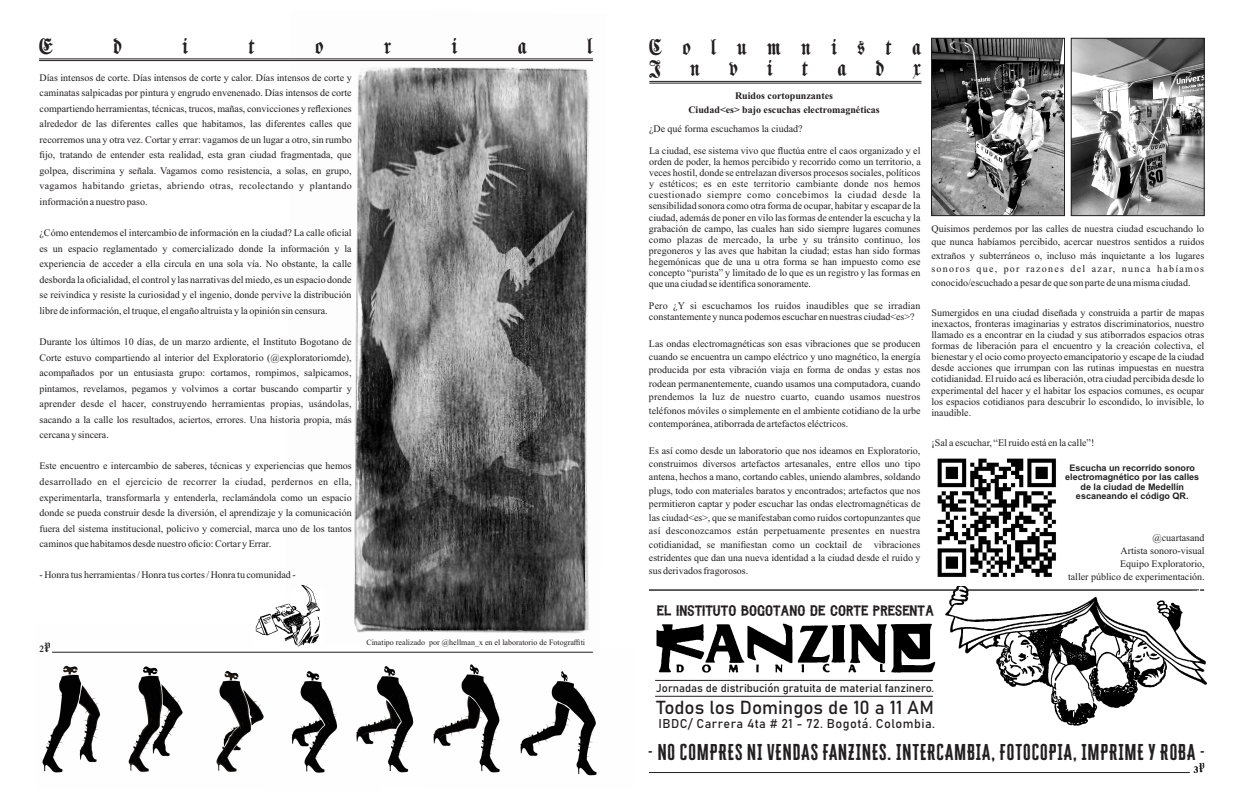
<style>
.page{position:relative;width:1242px;height:810px;background:#fff}
.page>*{position:absolute;margin:0;border:0;box-sizing:border-box;transform-origin:0 0}
.t1{font:24px/20.4px "Klaber Fraktur";letter-spacing:.86em;color:#231f20}
.t2{font:18.7px "Cheddar Gothic Sans";letter-spacing:.055em;color:#231f20}
.t3{font:18.7px "Bahnschrift";color:#231f20}
.t4{font:15.7px "Bikerfrom Hell";color:#231f20}
.t5{font:12.6px "Bahnschrift";letter-spacing:.035em;color:#231f20}
.t6{font:11.2px "Bahnschrift";color:#231f20}
.t7{font:10px/15.6px "Times New Roman";color:#231f20;text-align:justify}
.t8{font:10px/11.1px "Times New Roman";color:#222;text-align:justify}
.t9{font:700 10px/13.4px "Times New Roman";color:#231f20;text-align:center}
.t10{font:10px "Klaber Fraktur";color:#231f20}
.t11{font:700 9px/9.5px "Arial";color:#222;text-align:center}
.t12{font:8px "Times New Roman";color:#231f20}
.s1{color:#222}
.s2{color:#231f20}
</style>
<div class="page">
<img style="left:284px;top:58px;width:310px;height:575px">
<img style="left:945px;top:586px;width:262px;height:140px">
<img style="left:655px;top:623px;width:281px;height:57px">
<hr style="left:649px;top:589px;width:306px;height:2px;background:#231f20">
<hr style="left:968px;top:589px;width:236px;height:2px;background:#231f20">
<hr style="left:655px;top:696px;width:278px;height:1px;background:#231f20">
<hr style="left:655px;top:680px;width:278px;height:1px;background:#231f20">
<hr style="left:39px;top:59px;width:554px;height:1px;background:#231f20">
<hr style="left:39px;top:60px;width:554px;height:1px;background:#231f20">
<svg style="left:1199px;top:763px;width:5px;height:10px"></svg>
<hr style="left:649px;top:772px;width:541px;height:1px;background:#231f20">
<img style="left:42px;top:651px;width:72px;height:122px">
<img style="left:1073px;top:40px;width:130px;height:174px">
<img style="left:933px;top:40px;width:130px;height:174px">
<div style="left:931px;top:38px;width:134px;height:178px;border:1px solid #231f20"></div>
<div style="left:1071px;top:38px;width:134px;height:178px;border:1px solid #231f20"></div>
<img style="left:937px;top:458px;width:119px;height:119px">
<img style="left:114px;top:651px;width:76px;height:121px">
<img style="left:190px;top:651px;width:76px;height:121px">
<img style="left:266px;top:651px;width:82px;height:122px">
<img style="left:348px;top:651px;width:77px;height:122px">
<img style="left:425px;top:651px;width:91px;height:122px">
<img style="left:516px;top:651px;width:81px;height:125px">
<hr style="left:649px;top:81px;width:273px;height:1px;background:#231f20">
<hr style="left:649px;top:83px;width:273px;height:1px;background:#231f20">
<svg style="left:44px;top:642px;width:6px;height:10px"></svg>
<hr style="left:52px;top:652px;width:541px;height:1px;background:#231f20">
<img style="left:255px;top:584px;width:69px;height:63px">
<h1 class="t1" style="left:39px;top:38px;width:16px">E</h1>
<h1 class="t1" style="left:114px;top:38px;width:10px">d</h1>
<h1 class="t1" style="left:183px;top:38px;width:7px">i</h1>
<h1 class="t1" style="left:249px;top:38px;width:8px">t</h1>
<h1 class="t1" style="left:315px;top:38px;width:9px">o</h1>
<h1 class="t1" style="left:384px;top:38px;width:9px">r</h1>
<h1 class="t1" style="left:452px;top:38px;width:7px">i</h1>
<h1 class="t1" style="left:518px;top:38px;width:11px">a</h1>
<h1 class="t1" style="left:588px;top:38px;width:7px">l</h1>
<p class="t7" style="left:40px;top:70px;width:314px">Días intensos de corte. Días intensos de corte y calor. Días intensos de corte y caminatas salpicadas por pintura y engrudo envenenado. Días intensos de corte compartiendo herramientas, técnicas, trucos, mañas, convicciones y reflexiones alrededor de las diferentes calles que habitamos, las diferentes calles que recorremos una y otra vez. Cortar y errar: vagamos de un lugar a otro, sin rumbo fijo, tratando de entender esta realidad, esta gran ciudad fragmentada, que golpea, discrimina y señala. Vagamos como resistencia, a solas, en grupo, vagamos habitando grietas, abriendo otras, recolectando y plantando información a nuestro paso.</p>
<p class="t7" style="left:40px;top:226px;width:314px">¿Cómo entendemos el intercambio de información en la ciudad? La calle oficial es un espacio reglamentado y comercializado donde la información y la experiencia de acceder a ella circula en una sola vía. No obstante, la calle desborda la oficialidad, el control y las narrativas del miedo, es un espacio donde se reivindica y resiste la curiosidad y el ingenio, donde pervive la distribución libre de información, el truque, el engaño altruista y la opinión sin censura.</p>
<p class="t7" style="left:40px;top:335px;width:314px">Durante los últimos 10 días, de un marzo ardiente, el Instituto Bogotano de Corte estuvo compartiendo al interior del Exploratorio (@exploratoriomde), acompañados por un entusiasta grupo: cortamos, rompimos, salpicamos, pintamos, revelamos, pegamos y volvimos a cortar buscando compartir y aprender desde el hacer, construyendo herramientas propias, usándolas, sacando a la calle los resultados, aciertos, errores. Una historia propia, más cercana y sincera.</p>
<p class="t7" style="left:40px;top:459px;width:314px">Este encuentro e intercambio de saberes, técnicas y experiencias que hemos desarrollado en el ejercicio de recorrer la ciudad, perdernos en ella, experimentarla, transformarla y entenderla, reclamándola como un espacio donde se pueda construir desde la diversión, el aprendizaje y la comunicación fuera del sistema institucional, policivo y comercial, marca uno de los tantos caminos que habitamos desde nuestro oficio: Cortar y Errar.</p>
<p class="t7" style="left:40px;top:568px;width:258px">- Honra tus herramientas / Honra tus cortes / Honra tu comunidad -</p>
<p class="t10" style="left:40px;top:645px;width:6px">2</p>
<p class="t12" style="left:366px;top:640px;width:220px">Cinatipo realizado por @hellman_x en el laboratorio de Fotograffiti</p>
<h1 class="t1" style="left:649px;top:39px;width:274px">Columnista<br>Invitadx</h1>
<p class="t9" style="left:688px;top:90px;width:193px">Ruidos cortopunzantes<br>Ciudad&lt;es&gt; bajo escuchas electromagnéticas</p>
<p class="t7" style="left:649px;top:122px;width:155px">¿De qué forma escuchamos la ciudad?</p>
<p class="t7" style="left:649px;top:146px;width:273px;line-height:11.1px"><span class="s1">La ciudad, ese sistema vivo que fluctúa entre el caos organizado y el orden de poder, la hemos percibido y recorrido como un territorio, a veces hostil, donde se entrelazan diversos procesos sociales, políticos y estéticos; es en este territorio cambiante</span> donde nos hemos cuestionado siempre como concebimos la ciudad desde la sensibilidad sonora como otra forma de ocupar, habitar y escapar de la ciudad, además de poner en vilo las formas de entender la escucha y la grabación de campo, las cuales han sido siempre lugares comunes como plazas de mercado, la urbe y su tránsito continuo, los pregoneros y las aves que habitan la ciudad; estas han sido formas hegemónicas que de una u otra forma se han impuesto como ese concepto “purista” y limitado de lo que es un registro y las formas en que una ciudad se identifica sonoramente.</p>
<p class="t7" style="left:649px;top:301px;width:273px;line-height:11.1px">Pero ¿Y si escuchamos los ruidos inaudibles que se irradian constantemente y nunca podemos escuchar en nuestras ciudad&lt;es&gt;?</p>
<p class="t7" style="left:649px;top:338px;width:273px;line-height:13.4px"><span class="s1">Las ondas electromagnéticas son esas vibraciones que se producen cuando se encuentra un campo eléctrico y uno magnético, l</span>a energía producida por esta vibración viaja en forma de ondas y estas nos rodean permanentemente, cuando usamos una computadora, cuando prendemos la luz de nuestro cuarto, cuando usamos nuestros teléfonos móviles o simplemente en el ambiente cotidiano de la urbe contemporánea, atiborrada de artefactos eléctricos.</p>
<p class="t7" style="left:649px;top:444px;width:273px;line-height:13.4px">Es así como desde un laboratorio que nos ideamos en Exploratorio, construimos diversos artefactos artesanales, entre ellos uno tipo antena, hechos a mano, cortando cables, uniendo alambres, soldando plugs, todo con materiales baratos y encontrados; artefactos que nos permitieron captar y poder escuchar las ondas electromagnéticas de las ciudad&lt;es&gt;, que se manifestaban como ruidos cortopunzantes que así desconozcamos están perpetuamente presentes en nuestra cotidianidad, se manifiestan como un cocktail de vibraciones estridentes que dan una nueva identidad a la ciudad desde el ruido y sus derivados fragorosos.</p>
<p class="t8" style="left:931px;top:223px;width:274px;line-height:13.4px"><span class="s2">Quisimos</span> perdemos por las calles de nuestra ciudad escuchando lo que nunca habíamos percibido, acercar nuestros sentidos a ruidos extraños y subterráneos o, incluso más inquietante a los lugares sonoros que, por razones del azar, nunca habíamos conocido/escuchado a pesar de que son parte de una misma ciudad.</p>
<p class="t8" style="left:931px;top:308px;width:274px">Sumergidos en una ciudad diseñada y construida a partir de mapas inexactos, fronteras imaginarias y estratos discriminatorios, nuestro llamado es a encontrar en la ciudad y sus atiborrados espacios otras formas de liberación para el encuentro y la creación colectiva, el bienestar y el ocio como proyecto emancipatorio y escape de la ciudad desde acciones que irrumpan con las rutinas impuestas en nuestra cotidianidad. El ruido acá es liberación, otra ciudad percibida desde lo experimental del hacer y el habitar los espacios comunes, es ocupar los espacios cotidianos para descubrir lo escondido, lo invisible, lo inaudible.</p>
<p class="t8" style="left:931px;top:438px;width:164px">¡Sal a escuchar, “El ruido está en la calle”!</p>
<p class="t11" style="left:1065px;top:464px;width:136px">Escucha un recorrido sonoro electromagnético por las calles de la ciudad de Medellín escaneando el código QR.</p>
<p class="t8" style="left:1068px;top:532px;width:138px;line-height:12.9px;text-align:right">@cuartasand<br>Artista sonoro-visual<br>Equipo Exploratorio,<br>taller público de experimentación.</p>
<h3 class="t4" style="left:657px;top:605px;width:279px">EL INSTITUTO BOGOTANO DE CORTE PRESENTA</h3>
<p class="t6" style="left:656px;top:684px;width:279px">Jornadas de distribución gratuita de material fanzinero.</p>
<h2 class="t3" style="left:656px;top:699px;width:279px">Todos los Domingos de 10 a 11 AM</h2>
<p class="t5" style="left:659px;top:718px;width:278px">IBDC/ Carrera 4ta # 21 - 72. Bogotá. Colombia.</p>
<h2 class="t2" style="left:648px;top:743px;width:558px">- NO COMPRES NI VENDAS FANZINES. INTERCAMBIA, FOTOCOPIA, IMPRIME Y ROBA -</h2>
<p class="t10" style="left:1194px;top:765px;width:6px">3</p>
</div>
